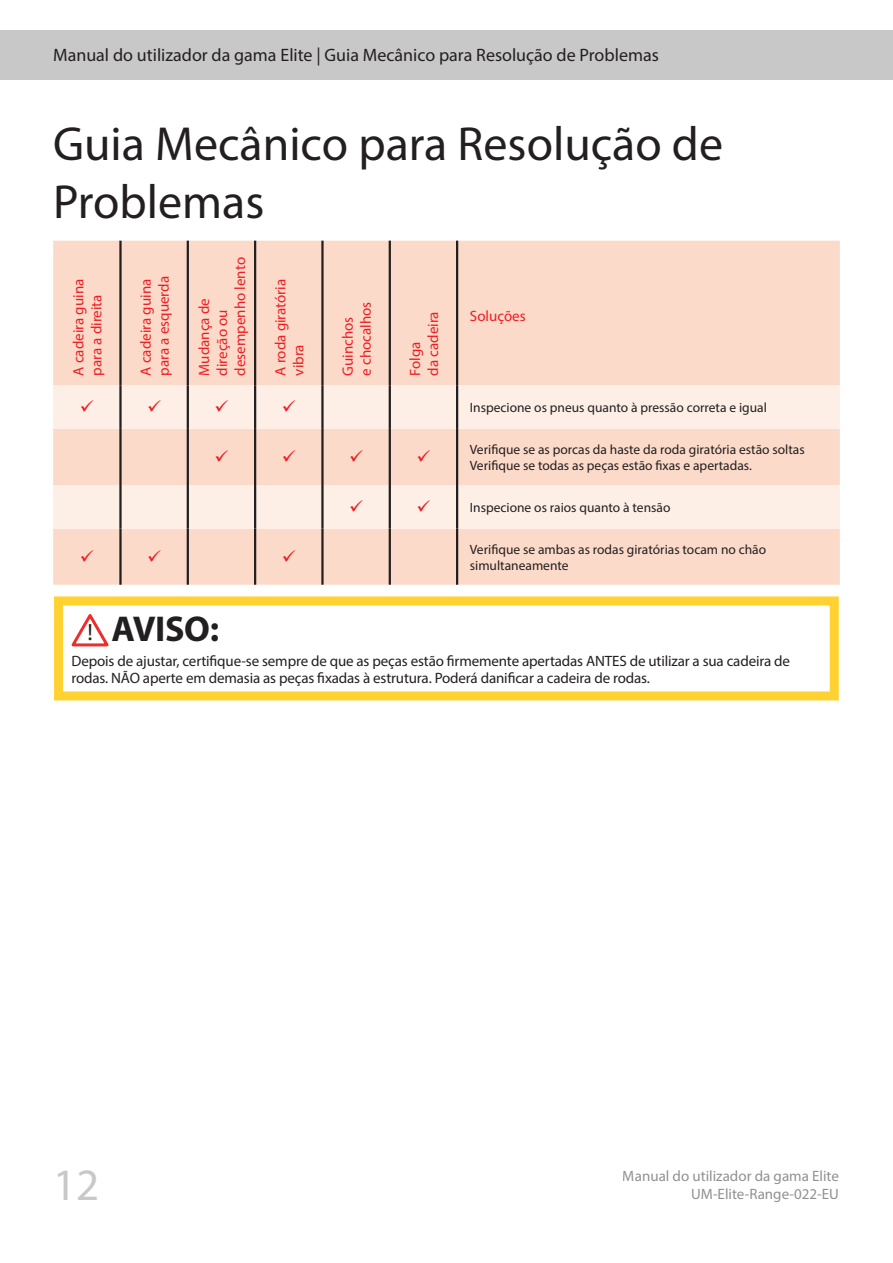
<style>
.page{position:relative;width:893px;height:1263px;background:#fff}
.page>*{position:absolute;margin:0;border:0;box-sizing:border-box;transform-origin:0 0}
.Heading_1{font:48px/57.6px "Myriad Pro";color:#231f20}
.t1{font:45px "Myriad Pro";color:#c8c8c8}
.Box_Heading{font:700 36px "Myriad Pro";letter-spacing:-.01em;color:#231f20}
.t2{font:23.55px "Myriad Pro";color:#231f20}
.t3{font:18px "Myriad Pro";color:#231f20}
.Box_Text_10_11{font:15px/16.5px "Myriad Pro";letter-spacing:-.01em;color:#231f20}
.Table_Text_10_12_RED{font:15px/18px "Myriad Pro";color:#ee1d23}
.Table_text_9_Auto{font:13.5px/16.2px "Myriad Pro";color:#231f20}
</style>
<div class="page">
<div style="left:0;top:31px;width:893px;height:49px;background:#c8c8c8"></div>
<div style="left:53px;top:241px;width:787px;height:344px;background:#fcdac9"></div>
<svg style="left:53px;top:385px;width:787px;height:144px;fill:#fdeee6"></svg>
<hr style="left:119px;top:241px;width:3px;height:144px;background:#231f20">
<hr style="left:187px;top:241px;width:2px;height:144px;background:#231f20">
<hr style="left:254px;top:241px;width:2px;height:144px;background:#231f20">
<hr style="left:321px;top:241px;width:3px;height:144px;background:#231f20">
<hr style="left:389px;top:241px;width:2px;height:144px;background:#231f20">
<hr style="left:119px;top:385px;width:3px;height:44px;background:#231f20">
<hr style="left:187px;top:385px;width:2px;height:44px;background:#231f20">
<hr style="left:254px;top:385px;width:2px;height:44px;background:#231f20">
<hr style="left:321px;top:385px;width:3px;height:44px;background:#231f20">
<hr style="left:389px;top:385px;width:2px;height:44px;background:#231f20">
<hr style="left:119px;top:429px;width:3px;height:56px;background:#231f20">
<hr style="left:187px;top:429px;width:2px;height:56px;background:#231f20">
<hr style="left:254px;top:429px;width:2px;height:56px;background:#231f20">
<hr style="left:321px;top:429px;width:3px;height:56px;background:#231f20">
<hr style="left:389px;top:429px;width:2px;height:56px;background:#231f20">
<hr style="left:119px;top:485px;width:3px;height:44px;background:#231f20">
<hr style="left:187px;top:485px;width:2px;height:44px;background:#231f20">
<hr style="left:254px;top:485px;width:2px;height:44px;background:#231f20">
<hr style="left:321px;top:485px;width:3px;height:44px;background:#231f20">
<hr style="left:389px;top:485px;width:2px;height:44px;background:#231f20">
<hr style="left:119px;top:529px;width:3px;height:56px;background:#231f20">
<hr style="left:187px;top:529px;width:2px;height:56px;background:#231f20">
<hr style="left:254px;top:529px;width:2px;height:56px;background:#231f20">
<hr style="left:321px;top:529px;width:3px;height:56px;background:#231f20">
<hr style="left:389px;top:529px;width:2px;height:56px;background:#231f20">
<hr style="left:456px;top:241px;width:2px;height:144px;background:#231f20">
<hr style="left:456px;top:385px;width:2px;height:44px;background:#231f20">
<hr style="left:456px;top:429px;width:2px;height:56px;background:#231f20">
<hr style="left:456px;top:485px;width:2px;height:44px;background:#231f20">
<hr style="left:456px;top:529px;width:2px;height:56px;background:#231f20">
<div style="left:54px;top:596px;width:785px;height:104px;border:9px solid #ffd231"></div>
<svg style="left:71px;top:614px;width:38px;height:33px"></svg>
<svg style="left:81px;top:400px;width:12px;height:12px"></svg>
<svg style="left:148px;top:400px;width:13px;height:12px"></svg>
<svg style="left:216px;top:400px;width:12px;height:12px"></svg>
<svg style="left:283px;top:400px;width:12px;height:12px"></svg>
<svg style="left:216px;top:450px;width:12px;height:12px"></svg>
<svg style="left:283px;top:450px;width:12px;height:12px"></svg>
<svg style="left:350px;top:450px;width:13px;height:12px"></svg>
<svg style="left:418px;top:450px;width:12px;height:12px"></svg>
<svg style="left:350px;top:500px;width:13px;height:11px"></svg>
<svg style="left:418px;top:500px;width:12px;height:11px"></svg>
<svg style="left:81px;top:550px;width:12px;height:11px"></svg>
<svg style="left:148px;top:550px;width:13px;height:11px"></svg>
<svg style="left:283px;top:550px;width:12px;height:11px"></svg>
<p class="t3" style="left:53px;top:44px;width:607px">Manual do utilizador da gama Elite | Guia Mecânico para Resolução de Problemas</p>
<p class="Heading_1" style="left:53px;top:114px;width:671px">Guia Mecânico para Resolução de<br>Problemas</p>
<p class="Table_Text_10_12_RED" style="left:69px;top:376px;width:98px;rotate:-90deg">A cadeira guina para a direita</p>
<p class="Table_Text_10_12_RED" style="left:136px;top:376px;width:101px;rotate:-90deg">A cadeira guina para a esquerda</p>
<p class="Table_Text_10_12_RED" style="left:195px;top:376px;width:120px;rotate:-90deg">Mudança de direção ou desempenho lento</p>
<p class="Table_Text_10_12_RED" style="left:271px;top:376px;width:98px;rotate:-90deg">A roda giratória vibra</p>
<p class="Table_Text_10_12_RED" style="left:338px;top:376px;width:75px;rotate:-90deg">Guinchos<br>e chocalhos</p>
<p class="Table_Text_10_12_RED" style="left:406px;top:376px;width:66px;rotate:-90deg">Folga<br>da cadeira</p>
<p class="Table_Text_10_12_RED" style="left:470px;top:307px;width:57px">Soluções</p>
<p class="Table_text_9_Auto" style="left:470px;top:399px;width:298px">Inspecione os pneus quanto à pressão correta e igual</p>
<p class="Table_text_9_Auto" style="left:470px;top:441px;width:336px">Verifique se as porcas da haste da roda giratória estão soltas</p>
<p class="Table_text_9_Auto" style="left:470px;top:457px;width:284px">Verifique se todas as peças estão fixas e apertadas.</p>
<p class="Table_text_9_Auto" style="left:470px;top:499px;width:202px">Inspecione os raios quanto à tensão</p>
<p class="Table_text_9_Auto" style="left:470px;top:541px;width:298px">Verifique se ambas as rodas giratórias tocam no chão simultaneamente</p>
<p class="Box_Heading" style="left:112px;top:605px;width:109px">AVISO:</p>
<p class="Box_Text_10_11" style="left:72px;top:653px;width:720px">Depois de ajustar, certifique-se sempre de que as peças estão firmemente apertadas ANTES de utilizar a sua cadeira de rodas. NÃO aperte em demasia as peças fixadas à estrutura. Poderá danificar a cadeira de rodas.</p>
<h3 class="t2" style="left:87px;top:618px;width:7px">!</h3>
<h2 class="t1" style="left:53px;top:1157px;width:48px">12</h2>
<p class="Box_Text_10_11" style="left:623px;top:1168px;width:218px">Manual do utilizador da gama Elite</p>
<p class="Box_Text_10_11" style="left:691px;top:1186px;width:149px">UM-Elite-Range-022-EU</p>
</div>
